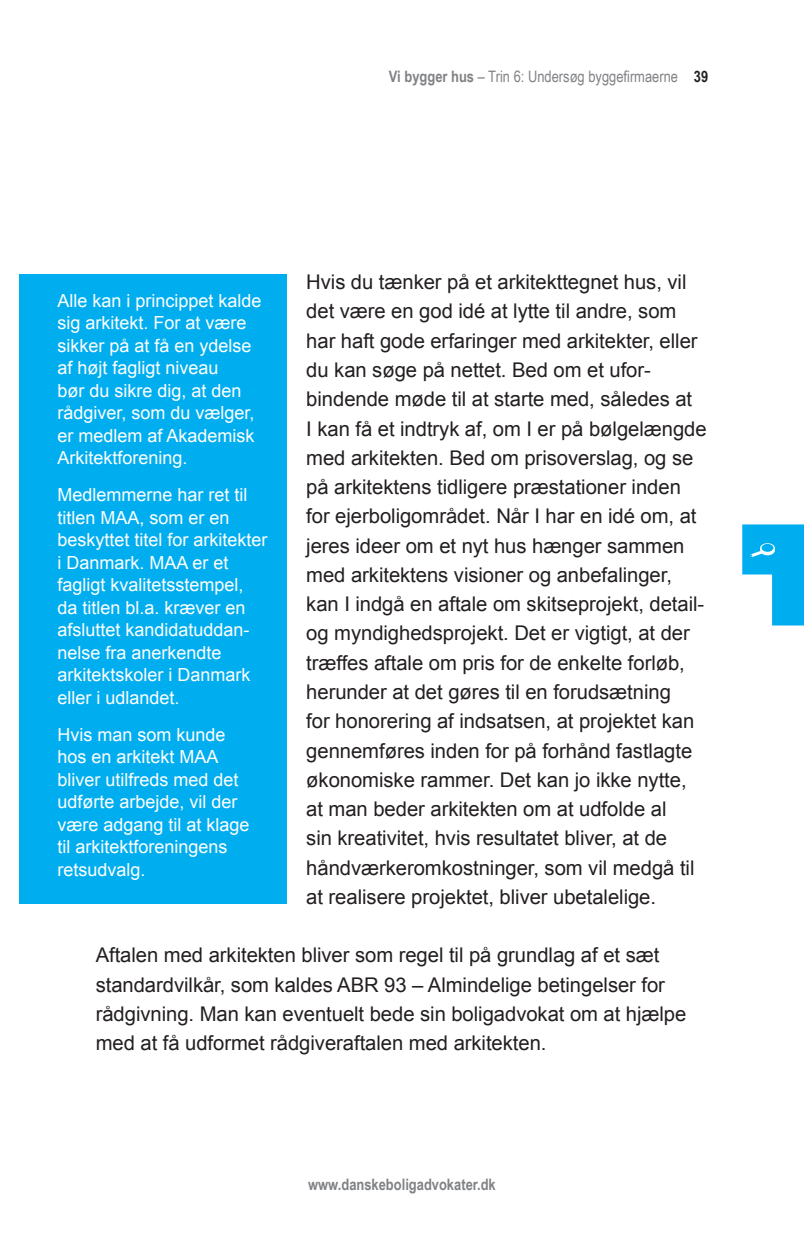
<style>
.page{position:relative;width:804px;height:1251px;background:#fff}
.page>*{position:absolute;margin:0;border:0;box-sizing:border-box;transform-origin:0 0}
.brødtekst{font:20.25px/29.2px "Arial";letter-spacing:-.005em;color:#231f20}
.faktaboks{font:18px/22.5px "Arial";color:#fff}
.t1{font:15.75px "Arial Narrow";color:#808285}
.t2{font:700 15.75px "Arial Narrow";color:#808285}
.s1{font-weight:700}
.s2{font-weight:700;color:#231f20}
</style>
<div class="page">
<svg style="left:742px;top:524px;width:62px;height:101px"></svg>
<div style="left:19px;top:274px;width:268px;height:629px;background:#00aeef"></div>
<p class="t1" style="left:389px;top:65px;width:321px"><span class="s1">Vi bygger hus</span> – Trin 6: Undersøg byggefirmaerne <span class="s2">39</span></p>
<p class="brødtekst" style="left:306px;top:267px;width:402px">Hvis du tænker på et arkitekttegnet hus, vil det være en god idé at lytte til andre, som har haft gode erfaringer med arkitekter, eller du kan søge på nettet. Bed om et ufor&shy;bindende møde til at starte med, således at<br>I kan få et indtryk af, om I er på bølgelængde med arkitekten. Bed om prisoverslag, og se på arkitektens tidligere præstationer inden for ejerboligområdet. Når I har en idé om, at jeres ideer om et nyt hus hænger sammen med arkitektens visioner og anbefalinger, kan I indgå en aftale om skitseprojekt, detail&shy;og myndighedsprojekt. Det er vigtigt, at der træffes aftale om pris for de enkelte forløb, herunder at det gøres til en forudsætning<br>for honorering af indsatsen, at projektet kan gennemføres inden for på forhånd fastlagte økonomiske rammer. Det kan jo ikke nytte, at man beder arkitekten om at udfolde al<br>sin kreativitet, hvis resultatet bliver, at de håndværkeromkostninger, som vil medgå til at realisere projektet, bliver ubetalelige.</p>
<p class="brødtekst" style="left:96px;top:940px;width:592px">Aftalen med arkitekten bliver som regel til på grundlag af et sæt standardvilkår, som kaldes ABR 93 – Almindelige betingelser for rådgivning. Man kan eventuelt bede sin boligadvokat om at hjælpe med at få udformet rådgiveraftalen med arkitekten.</p>
<p class="faktaboks" style="left:57px;top:289px;width:206px">Alle kan i princippet kalde sig arkitekt. For at være sikker på at få en ydelse af højt fagligt niveau<br>bør du sikre dig, at den rådgiver, som du vælger, er medlem af Akademisk<br>Arkitektforening.</p>
<p class="faktaboks" style="left:57px;top:483px;width:212px">Medlemmerne har ret til titlen MAA, som er en beskyttet titel for arkitekter i Danmark. MAA er et fagligt kvalitetsstempel, da titlen bl.a. kræver en afsluttet kandidatuddan&shy;nelse fra anerkendte arkitektskoler i Danmark eller i udlandet.</p>
<p class="faktaboks" style="left:57px;top:723px;width:194px">Hvis man som kunde hos en arkitekt MAA bliver utilfreds med det udførte arbejde, vil der være adgang til at klage til arkitektforeningens retsudvalg.</p>
<p class="t2" style="left:308px;top:1172px;width:189px">www.danskeboligadvokater.dk</p>
</div>
